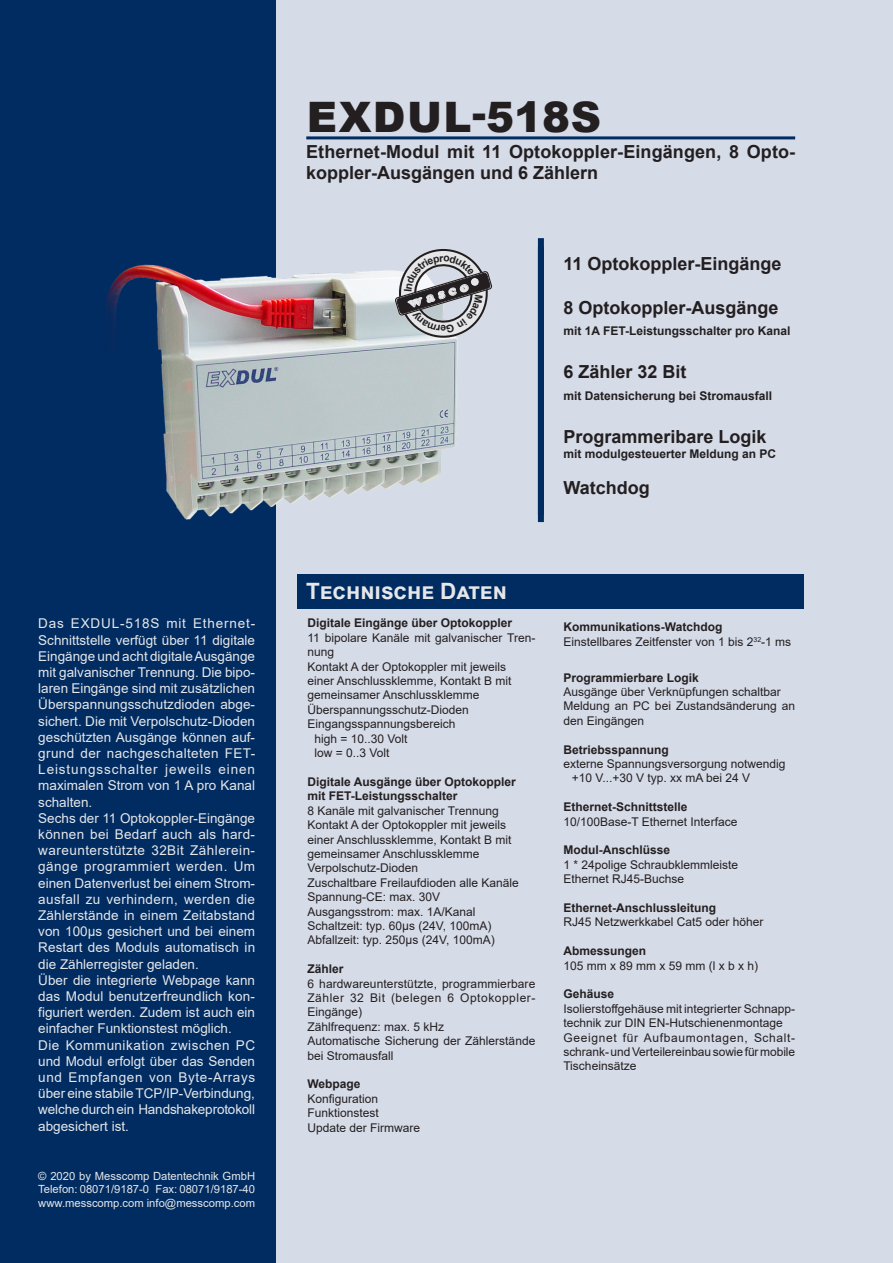
<style>
.page{position:relative;width:893px;height:1263px;background:#002c62}
.page>*{position:absolute;margin:0;border:0;box-sizing:border-box;transform-origin:0 0}
.arial_black_28_regul{font:900 42px "Arial";letter-spacing:.035em;color:#231f20}
.arial_15_bold_absatz{font:700 22.5px "Arial";color:#e6e7e9}
.arial_12_bold_kurzbe{font:700 18px/21.6px "Arial";color:#231f20}
.arial_12_bold_auflis{font:700 18px "Arial";color:#231f20}
.t1{font:13.65px "Cupertino Plain";color:#e6e7e9}
.arial_09_regular_pro{font:13.5px/16.2px "Arial";color:#e6e7e9;text-align:justify}
.arial_08_regular_tec{font:12px/14.4px "Arial";color:#231f20}
.arial_08_regular_tec-2{font:700 12px "Arial";color:#231f20}
.arial_075_regular{font:11.25px/13.5px "Arial";color:#e6e7e9}
.t2{font:700 10.35px "Arial";color:#231f20}
</style>
<div class="page">
<div style="left:276px;top:0;width:617px;height:1263px;background:#d6dbe8"></div>
<div style="left:538px;top:238px;width:6px;height:277px;background:#002c62"></div>
<hr style="left:306px;top:136px;width:489px;height:3px;background:#002c62">
<div style="left:298px;top:574px;width:506px;height:34px;background:#002c62"></div>
<div style="left:538px;top:247px;width:6px;height:275px;background:#002c62"></div>
<img style="left:106px;top:265px;width:351px;height:255px">
<svg style="left:394px;top:248px;width:98px;height:94px"></svg>
<p class="arial_09_regular_pro" style="left:38px;top:615px;width:218px">Das EXDUL-518S mit Ethernet-Schnittstelle verfügt über 11 digitale Eingänge und acht digitale Ausgänge mit galvanischer Trennung. Die bipo&shy;laren Eingänge sind mit zusätzlichen Überspannungsschutzdioden abge&shy;sichert. Die mit Verpolschutz-Dioden geschützten Ausgänge können auf&shy;grund der nachgeschalteten FET-Leistungsschalter jeweils einen maximalen Strom von 1 A pro Kanal schalten.</p>
<p class="arial_09_regular_pro" style="left:38px;top:810px;width:218px">Sechs der 11 Optokoppler-Eingänge können bei Bedarf auch als hard&shy;wareunterstützte 32Bit Zählerein&shy;gänge programmiert werden. Um einen Datenverlust bei einem Strom&shy;ausfall zu verhindern, werden die Zählerstände in einem Zeitabstand von 100µs gesichert und bei einem Restart des Moduls automatisch in die Zählerregister geladen.</p>
<p class="arial_09_regular_pro" style="left:38px;top:972px;width:218px">Über die integrierte Webpage kann das Modul benutzerfreundlich kon&shy;figuriert werden. Zudem ist auch ein einfacher Funktionstest möglich.</p>
<p class="arial_09_regular_pro" style="left:38px;top:1037px;width:218px">Die Kommunikation zwischen PC und Modul erfolgt über das Senden und Empfangen von Byte-Arrays über eine stabile TCP/IP-Verbindung, welche durch ein Handshakeprotokoll abgesichert ist.</p>
<p class="arial_075_regular" style="left:38px;top:1169px;width:218px">© 2020 by Messcomp Datentechnik GmbH<br>Telefon: 08071/9187-0 Fax: 08071/9187-40</p>
<p class="arial_075_regular" style="left:38px;top:1196px;width:218px">www.messcomp.com info@messcomp.com</p>
<p class="arial_black_28_regul" style="left:307px;top:87px;width:296px">EXDUL-518S</p>
<p class="arial_12_bold_kurzbe" style="left:306px;top:141px;width:490px">Ethernet-Modul mit 11 Optokoppler-Eingängen, 8 Opto&shy;koppler-Ausgängen und 6 Zählern</p>
<p class="t1" style="left:406px;top:295px;width:75px;rotate:-17deg">wasco <sup>®</sup></p>
<p class="t2" style="left:446px;top:336px;width:7px;rotate:-180deg">e</p>
<p class="arial_12_bold_auflis" style="left:563px;top:251px;width:220px">11 Optokoppler-Eingänge</p>
<p class="arial_12_bold_kurzbe" style="left:563px;top:297px;width:217px">8 Optokoppler-Ausgänge</p>
<p class="arial_08_regular_tec-2" style="left:563px;top:322px;width:228px">mit 1A FET-Leistungsschalter pro Kanal</p>
<p class="arial_12_bold_kurzbe" style="left:563px;top:361px;width:125px">6 Zähler 32 Bit</p>
<p class="arial_08_regular_tec-2" style="left:563px;top:387px;width:210px">mit Datensicherung bei Stromausfall</p>
<p class="arial_12_bold_kurzbe" style="left:563px;top:426px;width:205px">Programmeribare Logik</p>
<p class="arial_08_regular_tec-2" style="left:563px;top:445px;width:214px">mit modulgesteuerter Meldung an PC</p>
<p class="arial_12_bold_kurzbe" style="left:563px;top:477px;width:88px">Watchdog</p>
<p class="arial_15_bold_absatz" style="left:306px;top:575px;width:202px">Technische Daten</p>
<p class="arial_08_regular_tec-2" style="left:307px;top:615px;width:206px">Digitale Eingänge über Optokoppler</p>
<p class="arial_08_regular_tec" style="left:307px;top:630px;width:229px">11 bipolare Kanäle mit galvanischer Tren&shy;nung</p>
<p class="arial_08_regular_tec" style="left:307px;top:659px;width:206px">Kontakt A der Optokoppler mit jeweils einer Anschlussklemme, Kontakt B mit gemeinsamer Anschlussklemme</p>
<p class="arial_08_regular_tec" style="left:307px;top:702px;width:163px">Überspannungsschutz-Dioden</p>
<p class="arial_08_regular_tec" style="left:307px;top:717px;width:150px">Eingangsspannungsbereich</p>
<p class="arial_08_regular_tec" style="left:314px;top:731px;width:95px">high = 10..30 Volt</p>
<p class="arial_08_regular_tec" style="left:314px;top:746px;width:77px">low = 0..3 Volt</p>
<p class="arial_08_regular_tec-2" style="left:307px;top:773px;width:210px">Digitale Ausgänge über Optokoppler</p>
<p class="arial_08_regular_tec-2" style="left:307px;top:788px;width:152px">mit FET-Leistungsschalter</p>
<p class="arial_08_regular_tec" style="left:307px;top:803px;width:193px">8 Kanäle mit galvanischer Trennung</p>
<p class="arial_08_regular_tec" style="left:307px;top:818px;width:206px">Kontakt A der Optokoppler mit jeweils einer Anschlussklemme, Kontakt B mit gemeinsamer Anschlussklemme</p>
<p class="arial_08_regular_tec" style="left:307px;top:861px;width:112px">Verpolschutz-Dioden</p>
<p class="arial_08_regular_tec" style="left:307px;top:875px;width:213px">Zuschaltbare Freilaufdioden alle Kanäle</p>
<p class="arial_08_regular_tec" style="left:307px;top:890px;width:134px">Spannung-CE: max. 30V</p>
<p class="arial_08_regular_tec" style="left:307px;top:904px;width:170px">Ausgangsstrom: max. 1A/Kanal</p>
<p class="arial_08_regular_tec" style="left:307px;top:918px;width:185px">Schaltzeit: typ. 60µs (24V, 100mA)</p>
<p class="arial_08_regular_tec" style="left:307px;top:933px;width:189px">Abfallzeit: typ. 250µs (24V, 100mA)</p>
<p class="arial_08_regular_tec-2" style="left:307px;top:960px;width:38px">Zähler</p>
<p class="arial_08_regular_tec" style="left:307px;top:976px;width:229px;text-align:justify">6 hardwareunterstützte, programmierbare Zähler 32 Bit (belegen 6 Optokoppler-Eingänge)</p>
<p class="arial_08_regular_tec" style="left:307px;top:1019px;width:138px">Zählfrequenz: max. 5 kHz</p>
<p class="arial_08_regular_tec" style="left:307px;top:1034px;width:229px">Automatische Sicherung der Zählerstände bei Stromausfall</p>
<p class="arial_08_regular_tec-2" style="left:307px;top:1076px;width:55px">Webpage</p>
<p class="arial_08_regular_tec" style="left:307px;top:1091px;width:72px">Konfiguration</p>
<p class="arial_08_regular_tec" style="left:307px;top:1106px;width:73px">Funktionstest</p>
<p class="arial_08_regular_tec" style="left:307px;top:1120px;width:114px">Update der Firmware</p>
<p class="arial_08_regular_tec-2" style="left:563px;top:618px;width:160px">Kommunikations-Watchdog</p>
<p class="arial_08_regular_tec" style="left:563px;top:634px;width:229px">Einstellbares Zeitfenster von 1 bis 2<sup>32</sup>-1 ms</p>
<p class="arial_08_regular_tec-2" style="left:563px;top:669px;width:137px">Programmierbare Logik</p>
<p class="arial_08_regular_tec" style="left:563px;top:684px;width:219px">Ausgänge über Verknüpfungen schaltbar</p>
<p class="arial_08_regular_tec" style="left:563px;top:699px;width:233px">Meldung an PC bei Zustandsänderung an den Eingängen</p>
<p class="arial_08_regular_tec-2" style="left:563px;top:741px;width:107px">Betriebsspannung</p>
<p class="arial_08_regular_tec" style="left:563px;top:756px;width:224px">externe Spannungsversorgung notwendig</p>
<p class="arial_08_regular_tec" style="left:572px;top:771px;width:180px">+10 V...+30 V typ. xx mA bei 24 V</p>
<p class="arial_08_regular_tec-2" style="left:563px;top:798px;width:126px">Ethernet-Schnittstelle</p>
<p class="arial_08_regular_tec" style="left:563px;top:814px;width:175px">10/100Base-T Ethernet Interface</p>
<p class="arial_08_regular_tec-2" style="left:563px;top:842px;width:108px">Modul-Anschlüsse</p>
<p class="arial_08_regular_tec" style="left:563px;top:857px;width:176px">1 * 24polige Schraubklemmleiste</p>
<p class="arial_08_regular_tec" style="left:563px;top:872px;width:122px">Ethernet RJ45-Buchse</p>
<p class="arial_08_regular_tec-2" style="left:563px;top:899px;width:154px">Ethernet-Anschlussleitung</p>
<p class="arial_08_regular_tec" style="left:563px;top:915px;width:202px">RJ45 Netzwerkkabel Cat5 oder höher</p>
<p class="arial_08_regular_tec-2" style="left:563px;top:942px;width:84px">Abmessungen</p>
<p class="arial_08_regular_tec" style="left:563px;top:958px;width:196px">105 mm x 89 mm x 59 mm (l x b x h)</p>
<p class="arial_08_regular_tec-2" style="left:563px;top:986px;width:52px">Gehäuse</p>
<p class="arial_08_regular_tec" style="left:563px;top:1001px;width:233px">Isolierstoffgehäuse mit integrierter Schnapp&shy;technik zur DIN EN-Hutschienenmontage</p>
<p class="arial_08_regular_tec" style="left:563px;top:1030px;width:233px;text-align:justify">Geeignet für Aufbaumontagen, Schalt&shy;schrank- und Verteilereinbau sowie für mobile Tischeinsätze</p>
</div>
